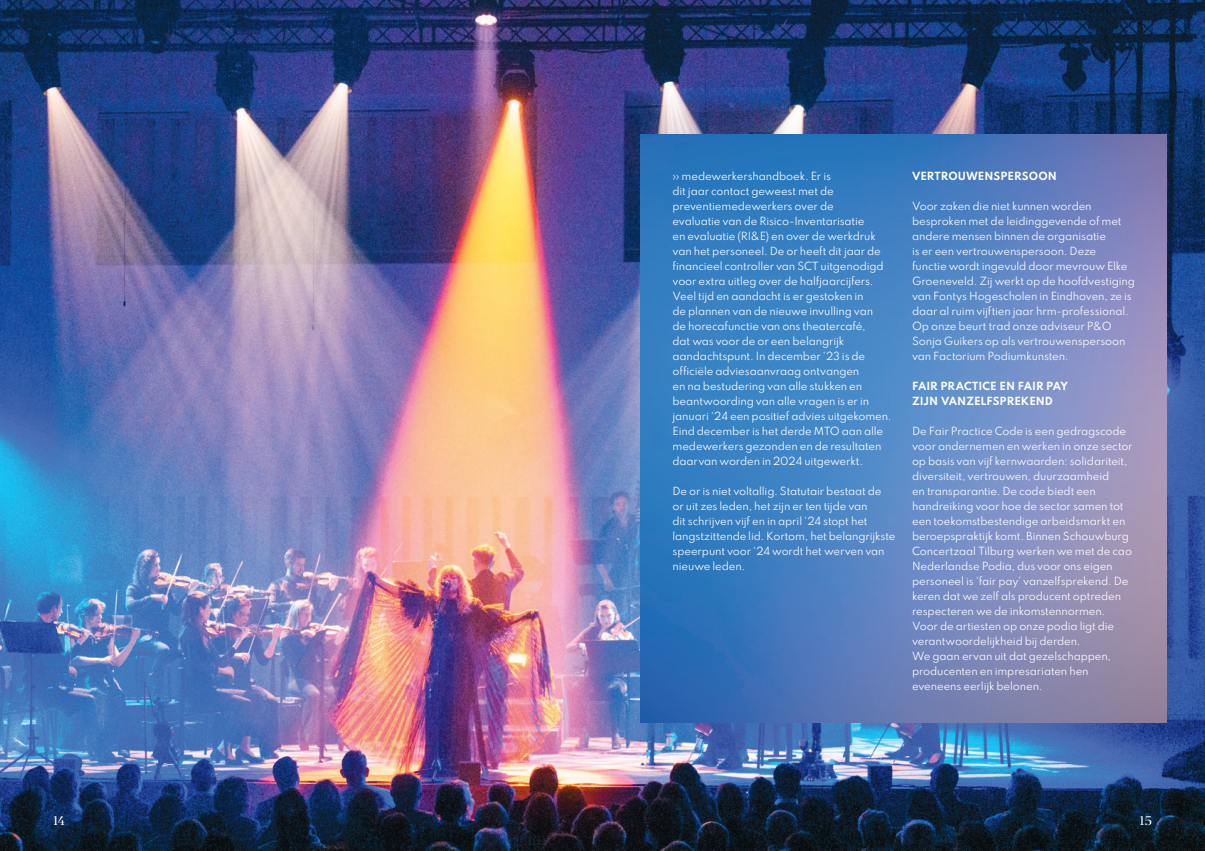
<style>
.page{position:relative;width:1205px;height:851px;background:#fff}
.page>*{position:absolute;margin:0;border:0;box-sizing:border-box;transform-origin:0 0}
.t1{font:12.5px "Manier";color:#fff}
.t2{font:10px/15px "Spartan";letter-spacing:-.015em;color:#fff}
.t3{font:700 10px/15px "Spartan";color:#fff}
</style>
<div class="page">
<img style="left:0;top:0;width:1205px;height:850px">
<img style="left:641px;top:135px;width:525px;height:587px">
<p class="t2" style="left:672px;top:168px;width:221px">›› medewerkershandboek. Er is<br>dit jaar contact geweest met de preventiemedewerkers over de<br>evaluatie van de Risico-Inventarisatie<br>en evaluatie (RI&amp;E) en over de werkdruk van het personeel. De or heeft dit jaar de financieel controller van SCT uitgenodigd voor extra uitleg over de halfjaarcijfers.<br>Veel tijd en aandacht is er gestoken in<br>de plannen van de nieuwe invulling van<br>de horecafunctie van ons theatercafé,<br>dat was voor de or een belangrijk aandachtspunt. In december ‘23 is de officiële adviesaanvraag ontvangen<br>en na bestudering van alle stukken en beantwoording van alle vragen is er in januari ‘24 een positief advies uitgekomen.<br>Eind december is het derde MTO aan alle medewerkers gezonden en de resultaten daarvan worden in 2024 uitgewerkt.</p>
<p class="t2" style="left:672px;top:483px;width:224px">De or is niet voltallig. Statutair bestaat de or uit zes leden, het zijn er ten tijde van<br>dit schrijven vijf en in april ‘24 stopt het langstzittende lid. Kortom, het belangrijkste speerpunt voor ‘24 wordt het werven van nieuwe leden.</p>
<p class="t3" style="left:912px;top:168px;width:146px">VERTROUWENSPERSOON</p>
<p class="t2" style="left:912px;top:198px;width:224px">Voor zaken die niet kunnen worden besproken met de leidinggevende of met andere mensen binnen de organisatie<br>is er een vertrouwenspersoon. Deze<br>functie wordt ingevuld door mevrouw Elke Groeneveld. Zij werkt op de hoofdvestiging van Fontys Hogescholen in Eindhoven, ze is daar al ruim vijftien jaar hrm-professional.<br>Op onze beurt trad onze adviseur P&amp;O Sonja Guikers op als vertrouwenspersoon van Factorium Podiumkunsten.</p>
<p class="t3" style="left:912px;top:378px;width:157px">FAIR PRACTICE EN FAIR PAY<br>ZIJN VANZELFSPREKEND</p>
<p class="t2" style="left:912px;top:423px;width:222px">De Fair Practice Code is een gedragscode voor ondernemen en werken in onze sector op basis van vijf kernwaarden: solidariteit, diversiteit, vertrouwen, duurzaamheid<br>en transparantie. De code biedt een handreiking voor hoe de sector samen tot een toekomstbestendige arbeidsmarkt en beroepspraktijk komt. Binnen Schouwburg Concertzaal Tilburg werken we met de cao Nederlandse Podia, dus voor ons eigen personeel is ‘fair pay’ vanzelfsprekend. De keren dat we zelf als producent optreden respecteren we de inkomstennormen.<br>Voor de artiesten op onze podia ligt die verantwoordelijkheid bij derden.<br>We gaan ervan uit dat gezelschappen, producenten en impresariaten hen eveneens eerlijk belonen.</p>
<p class="t1" style="left:53px;top:813px;width:13px">14</p>
<p class="t1" style="left:1139px;top:813px;width:14px">15</p>
</div>
